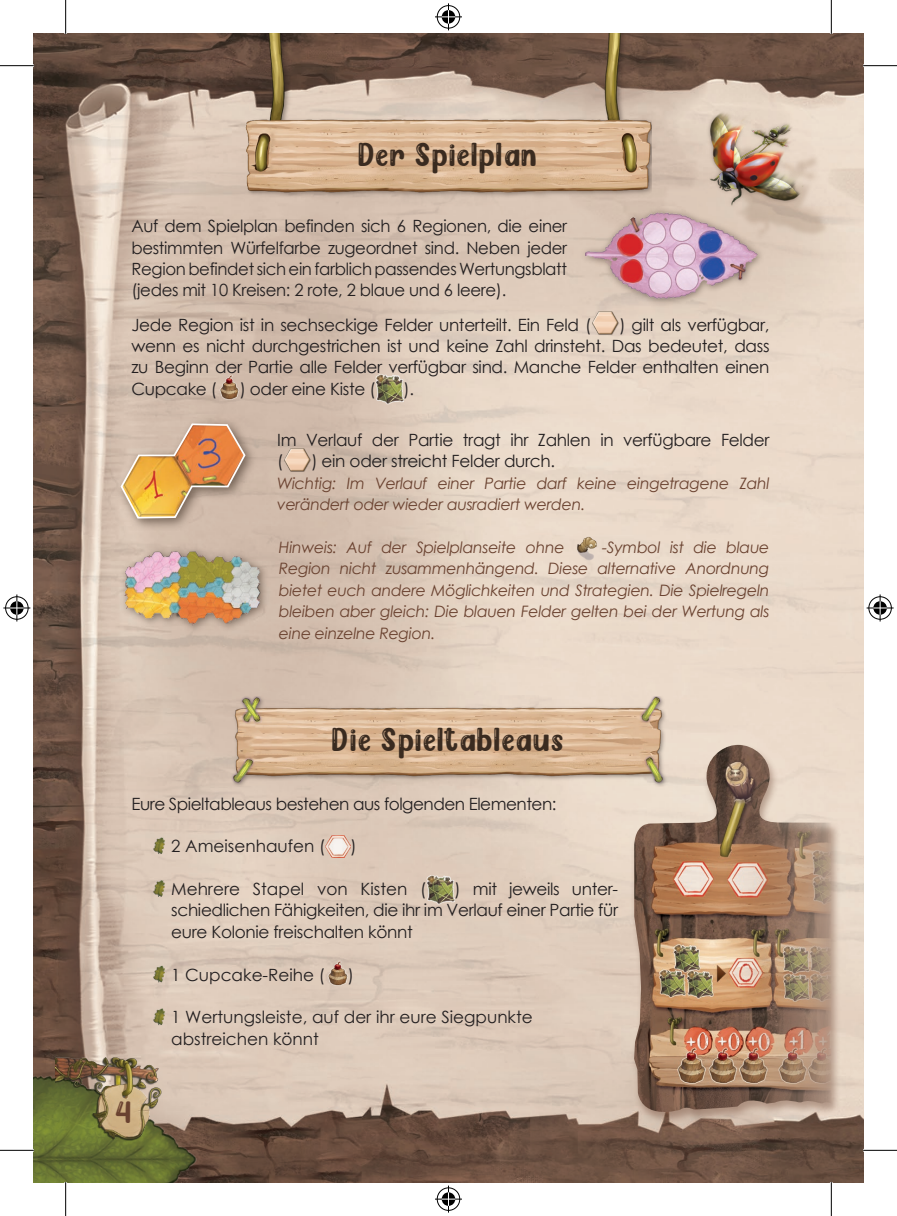
<style>
.page{position:relative;width:897px;height:1216px;background:#fff}
.page>*{position:absolute;margin:0;border:0;box-sizing:border-box;transform-origin:0 0}
.t1{font:33.75px "Gummy Bears";letter-spacing:.02em;color:#3a2b20}
.t2{font:31.5px "Gummy Bears";color:#6a4230}
.t3{font:16.88px/21.4px "Century Gothic";letter-spacing:-.02em;color:#231f20;text-align:justify}
.t4{font:16.88px/21.4px "Century Gothic";color:#231f20}
.t5{font:italic 15.75px/21.4px "Century Gothic";letter-spacing:-.02em;color:#6a4230}
</style>
<div class="page">
<img style="left:34px;top:34px;width:829px;height:1148px">
<img style="left:34px;top:1043px;width:176px;height:139px">
<img style="left:246px;top:34px;width:405px;height:167px">
<img style="left:227px;top:697px;width:443px;height:90px">
<img style="left:765px;top:112px;width:90px;height:170px">
<img style="left:663px;top:78px;width:165px;height:170px">
<div style="left:115px;top:417px;width:143px;height:114px;background:#3a2b20;opacity:.6"></div>
<img style="left:120px;top:422px;width:126px;height:97px">
<div style="left:119px;top:546px;width:150px;height:87px;background:#d1bcac"></div>
<img style="left:117px;top:547px;width:149px;height:82px">
<div style="left:579px;top:207px;width:186px;height:100px;background:#3a2b20;opacity:.6"></div>
<img style="left:585px;top:212px;width:174px;height:87px">
<img style="left:151px;top:835px;width:15px;height:20px">
<img style="left:325px;top:835px;width:26px;height:22px">
<img style="left:151px;top:878px;width:15px;height:19px">
<img style="left:426px;top:874px;width:29px;height:30px">
<img style="left:151px;top:963px;width:15px;height:20px">
<img style="left:325px;top:957px;width:23px;height:31px">
<img style="left:151px;top:1006px;width:15px;height:20px">
<img style="left:591px;top:311px;width:28px;height:25px">
<img style="left:217px;top:371px;width:23px;height:31px">
<img style="left:375px;top:374px;width:29px;height:30px">
<img style="left:283px;top:447px;width:29px;height:26px">
<img style="left:574px;top:534px;width:28px;height:27px">
<div style="left:630px;top:743px;width:211px;height:381px;background:#6a4230;opacity:.42"></div>
<img style="left:633px;top:745px;width:198px;height:369px">
<img style="left:55px;top:1056px;width:108px;height:89px">
<hr style="left:0;top:65px;width:34px;height:1px;background:#000">
<hr style="left:863px;top:65px;width:34px;height:1px;background:#000">
<hr style="left:0;top:1150px;width:34px;height:1px;background:#000">
<hr style="left:863px;top:1150px;width:34px;height:1px;background:#000">
<hr style="left:65px;top:0;width:1px;height:34px;background:#000">
<hr style="left:65px;top:1182px;width:1px;height:34px;background:#000">
<hr style="left:831px;top:0;width:1px;height:34px;background:#000">
<hr style="left:831px;top:1182px;width:1px;height:34px;background:#000">
<svg style="left:435px;top:3px;width:27px;height:27px"></svg>
<svg style="left:435px;top:1185px;width:27px;height:27px"></svg>
<svg style="left:3px;top:594px;width:27px;height:27px"></svg>
<svg style="left:866px;top:594px;width:27px;height:27px"></svg>
<h1 class="t1" style="left:359px;top:133px;width:181px">Der Spielplan</h1>
<p class="t3" style="left:131px;top:215px;width:437px">Auf dem Spielplan befinden sich 6 Regionen, die einer bestimmten Würfelfarbe zugeordnet sind. Neben jeder Region befindet sich ein farblich passendes Wertungsblatt (jedes mit 10 Kreisen: 2 rote, 2 blaue und 6 leere).</p>
<p class="t3" style="left:131px;top:313px;width:461px">Jede Region ist in sechseckige Felder unterteilt. Ein Feld (</p>
<p class="t3" style="left:131px;top:313px;width:639px;text-indent:488px">) gilt als verfügbar, wenn es nicht durchgestrichen ist und keine Zahl drinsteht. Das bedeutet, dass zu Beginn der Partie alle Felder verfügbar sind. Manche Felder enthalten einen Cupcake (</p>
<p class="t3" style="left:240px;top:377px;width:137px">) oder eine Kiste (</p>
<p class="t3" style="left:403px;top:377px;width:12px">).</p>
<p class="t3" style="left:277px;top:429px;width:494px">Im Verlauf der Partie tragt ihr Zahlen in verfügbare Felder (</p>
<p class="t3" style="left:311px;top:450px;width:245px">) ein oder streicht Felder durch.</p>
<p class="t5" style="left:277px;top:472px;width:494px">Wichtig: Im Verlauf einer Partie darf keine eingetragene Zahl verändert oder wieder ausradiert werden.</p>
<p class="t5" style="left:279px;top:536px;width:287px">Hinweis: Auf der Spielplanseite ohne</p>
<p class="t5" style="left:279px;top:536px;width:492px;text-align:justify;text-indent:323px">-Symbol ist die blaue Region nicht zusammenhängend. Diese alternative Anordnung bietet euch andere Möglichkeiten und Strategien. Die Spielregeln bleiben aber gleich: Die blauen Felder gelten bei der Wertung als eine einzelne Region.</p>
<h1 class="t1" style="left:332px;top:718px;width:233px">Die Spieltableaus</h1>
<p class="t3" style="left:131px;top:792px;width:426px">Eure Spieltableaus bestehen aus folgenden Elementen:</p>
<p class="t4" style="left:171px;top:835px;width:156px">2 Ameisenhaufen (</p>
<p class="t3" style="left:350px;top:835px;width:8px">)</p>
<p class="t4" style="left:171px;top:878px;width:257px">Mehrere Stapel von Kisten (</p>
<p class="t3" style="left:171px;top:878px;width:448px;text-indent:283px">) mit jeweils unter&shy;schiedlichen Fähigkeiten, die ihr im Verlauf einer Partie für eure Kolonie freischalten könnt</p>
<p class="t4" style="left:171px;top:963px;width:155px">1 Cupcake-Reihe (</p>
<p class="t3" style="left:348px;top:963px;width:8px">)</p>
<p class="t4" style="left:171px;top:1006px;width:363px">1 Wertungsleiste, auf der ihr eure Siegpunkte abstreichen könnt</p>
<h2 class="t2" style="left:115px;top:1092px;width:18px">4</h2>
</div>
